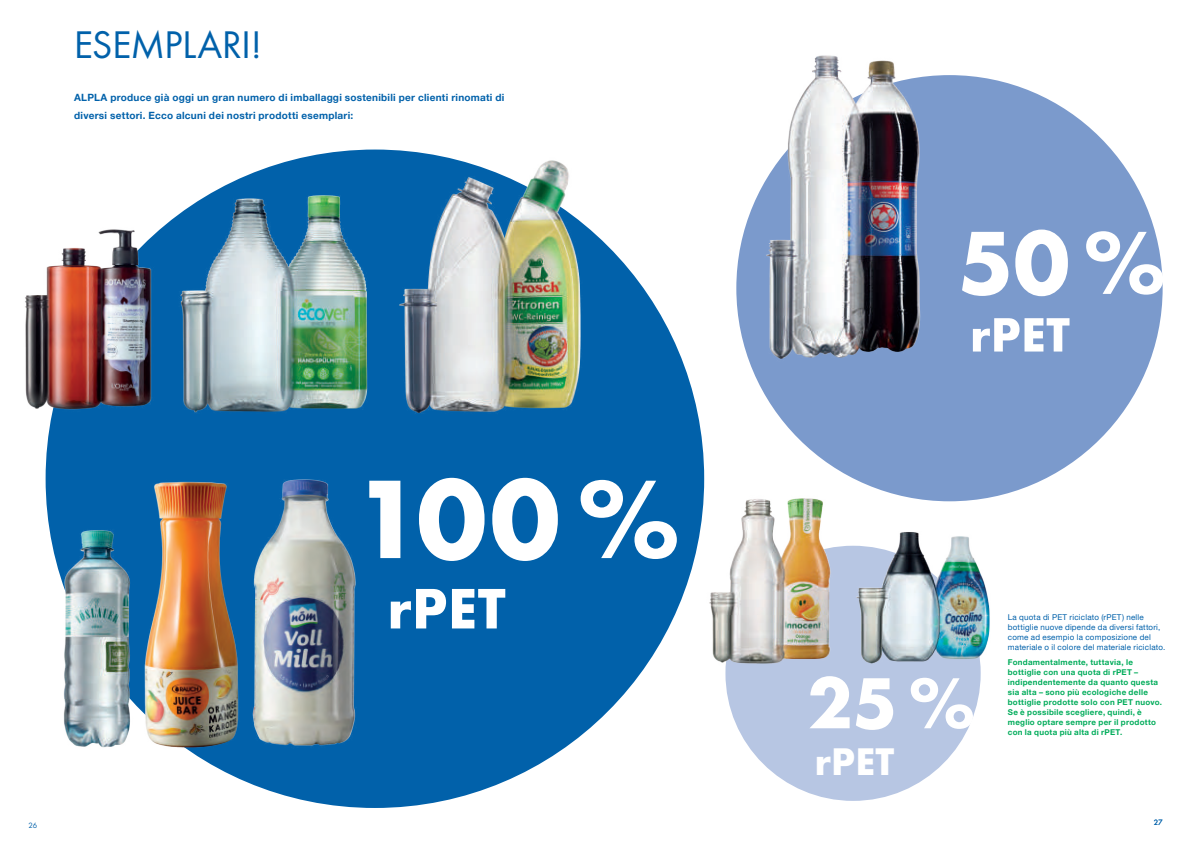
<style>
.page{position:relative;width:1191px;height:842px;background:#fff}
.page>*{position:absolute;margin:0;border:0;box-sizing:border-box;transform-origin:0 0}
.t1{font:700 116px "Futura";color:#fff}
.t2{font:700 93px "Futura";color:#fff}
.t3{font:700 75px "Futura";color:#fff}
.t4{font:700 59.3px "Futura";color:#fff}
.t5{font:700 50px "Futura";color:#fff}
.t6{font:40px "Futura Boo";letter-spacing:-.005em;color:#0161aa}
.t7{font:700 40px "Futura";color:#fff}
.t8{font:700 10px/18px "Helvetica Neue World 75";letter-spacing:.025em;color:#0161aa}
.t9{font:700 8px/10px "Helvetica Neue World 75";letter-spacing:.035em;color:#00ac5a}
.t10{font:8px/10px "Helvetica Neue World 55 Roman";letter-spacing:.025em;color:#0161aa}
.t11{font:8px "Futura Boo";color:#0161aa}
</style>
<div class="page">
<div style="left:736px;top:75px;width:426px;height:426px;background:#7b9acc;border-radius:50%"></div>
<div style="left:725px;top:546px;width:255px;height:255px;background:#b7c6e3;border-radius:50%"></div>
<img style="left:696px;top:478px;width:152px;height:191px">
<img style="left:853px;top:500px;width:137px;height:173px">
<div style="left:46px;top:150px;width:658px;height:658px;background:#0161aa;border-radius:50%"></div>
<img style="left:750px;top:55px;width:179px;height:333px">
<img style="left:392px;top:150px;width:199px;height:264px">
<img style="left:169px;top:184px;width:199px;height:229px">
<img style="left:25px;top:224px;width:141px;height:205px">
<img style="left:54px;top:530px;width:83px;height:218px">
<img style="left:252px;top:479px;width:104px;height:267px">
<img style="left:137px;top:481px;width:102px;height:272px">
<h3 class="t6" style="left:74px;top:17px;width:189px">ESEMPLARI!</h3>
<p class="t8" style="left:74px;top:89px;width:432px">ALPLA produce già oggi un gran numero di imballaggi sostenibili per clienti rinomati di diversi settori. Ecco alcuni dei nostri prodotti esemplari:</p>
<p class="t11" style="left:28px;top:820px;width:10px">26</p>
<h1 class="t1" style="left:353px;top:434px;width:329px">100%</h1>
<h3 class="t4" style="left:387px;top:565px;width:120px">rPET</h3>
<h2 class="t2" style="left:957px;top:194px;width:210px">50%</h2>
<h3 class="t5" style="left:970px;top:298px;width:101px">rPET</h3>
<h3 class="t3" style="left:807px;top:648px;width:169px">25%</h3>
<h3 class="t7" style="left:814px;top:732px;width:81px">rPET</h3>
<p class="t10" style="left:1007px;top:612px;width:159px">La quota di PET riciclato (rPET) nelle bottiglie nuove dipende da diversi fattori, come ad esempio la composizione del materiale o il colore del materiale riciclato.</p>
<p class="t9" style="left:1007px;top:657px;width:156px">Fondamentalmente, tuttavia, le bottiglie con una quota di rPET – indipendentemente da quanto questa sia alta – sono più ecologiche delle bottiglie prodotte solo con PET nuovo.<br>Se è possibile scegliere, quindi, è meglio optare sempre per il prodotto con la quota più alta di rPET.</p>
<p class="t11" style="left:1153px;top:817px;width:10px">27</p>
</div>
